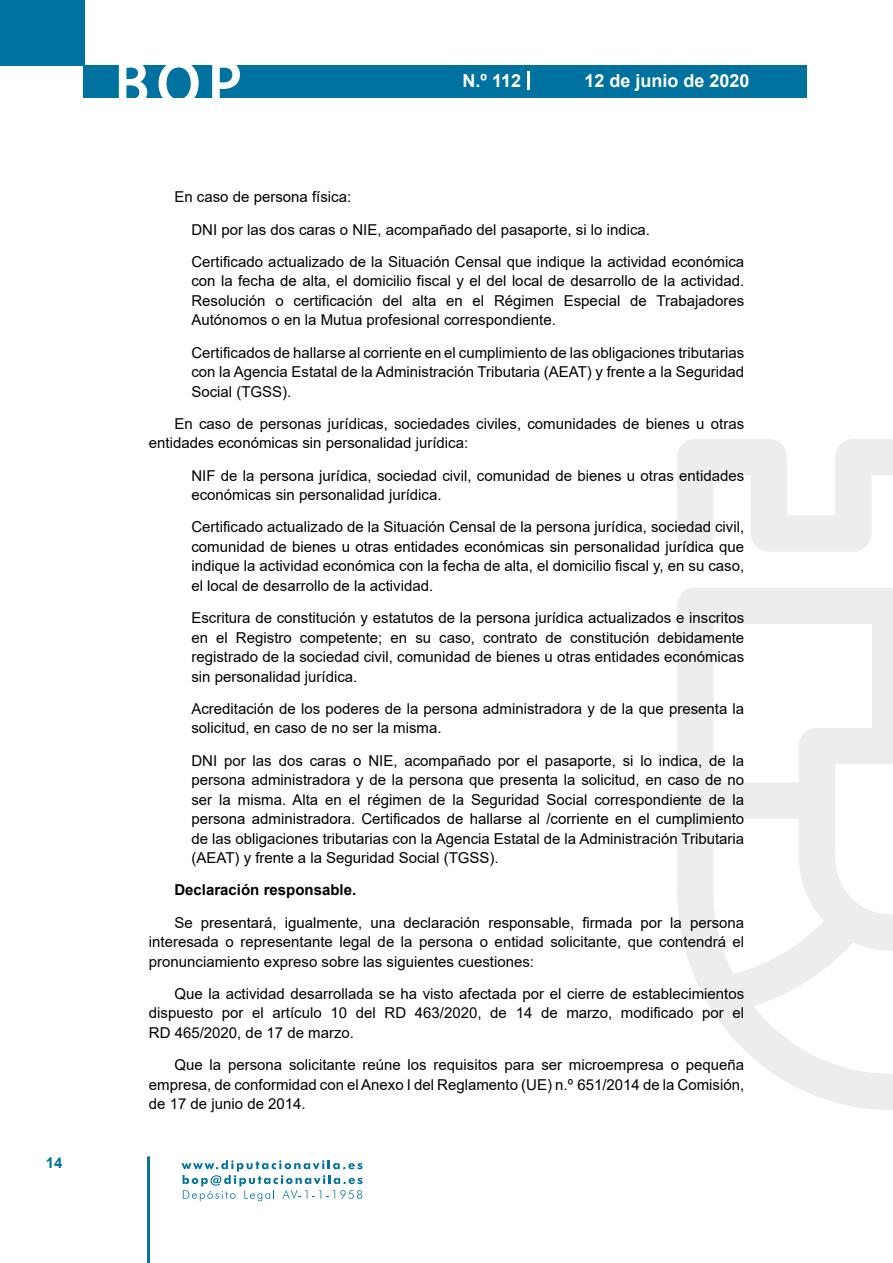
<style>
.page{position:relative;width:893px;height:1263px;background:#fff}
.page>*{position:absolute;margin:0;border:0;box-sizing:border-box;transform-origin:0 0}
.t1{font:500 61.5px "Avant Garde";color:#fff}
.t2{font:700 18px "Arial";color:#fff}
.t3{font:15px/19.5px "Arial";color:#000;text-align:justify}
.t4{font:700 15px "Arial";color:#000}
.t5{font:700 15px "Arial";color:#04739f}
</style>
<div class="page">
<div style="left:0;top:0;width:85px;height:65px;background:#00729f"></div>
<div style="left:84px;top:65px;width:723px;height:33px;background:#00729f"></div>
<svg style="left:118px;top:65px;width:30px;height:33px"></svg>
<svg style="left:158px;top:65px;width:41px;height:33px"></svg>
<svg style="left:212px;top:65px;width:28px;height:33px"></svg>
<svg style="left:182px;top:1160px;width:181px;height:41px"></svg>
<hr style="left:147px;top:1156px;width:3px;height:107px;background:#04739f">
<svg style="left:528px;top:71px;width:2px;height:19px"></svg>
<svg style="left:677px;top:439px;width:216px;height:671px"></svg>
<p class="t5" style="left:46px;top:1152px;width:18px">14</p>
<h1 class="t1" style="left:115px;top:46px;width:128px">BOP</h1>
<p class="t2" style="left:463px;top:68px;width:60px">N.º 112</p>
<p class="t2" style="left:584px;top:68px;width:167px">12 de junio de 2020</p>
<p class="t3" style="left:191px;top:181px;width:554px;line-height:32.2px;text-align:left;text-indent:-17px">En caso de persona física:<br>DNI por las dos caras o NIE, acompañado del pasaporte, si lo indica.<br>Certificado actualizado de la Situación Censal que indique la actividad económica</p>
<p class="t3" style="left:191px;top:271px;width:554px">con la fecha de alta, el domicilio fiscal y el del local de desarrollo de la actividad.<br>Resolución o certificación del alta en el Régimen Especial de Trabajadores Autónomos o en la Mutua profesional correspondiente.</p>
<p class="t3" style="left:191px;top:343px;width:554px">Certificados de hallarse al corriente en el cumplimiento de las obligaciones tributarias con la Agencia Estatal de la Administración Tributaria (AEAT) y frente a la Seguridad Social (TGSS).</p>
<p class="t3" style="left:149px;top:414px;width:597px;text-indent:26px">En caso de personas jurídicas, sociedades civiles, comunidades de bienes u otras entidades económicas sin personalidad jurídica:</p>
<p class="t3" style="left:191px;top:466px;width:554px">NIF de la persona jurídica, sociedad civil, comunidad de bienes u otras entidades económicas sin personalidad jurídica.</p>
<p class="t3" style="left:191px;top:517px;width:554px">Certificado actualizado de la Situación Censal de la persona jurídica, sociedad civil, comunidad de bienes u otras entidades económicas sin personalidad jurídica que indique la actividad económica con la fecha de alta, el domicilio fiscal y, en su caso, el local de desarrollo de la actividad.</p>
<p class="t3" style="left:191px;top:608px;width:554px">Escritura de constitución y estatutos de la persona jurídica actualizados e inscritos en el Registro competente; en su caso, contrato de constitución debidamente registrado de la sociedad civil, comunidad de bienes u otras entidades económicas sin personalidad jurídica.</p>
<p class="t3" style="left:191px;top:699px;width:554px">Acreditación de los poderes de la persona administradora y de la que presenta la solicitud, en caso de no ser la misma.</p>
<p class="t3" style="left:191px;top:751px;width:554px">DNI por las dos caras o NIE, acompañado por el pasaporte, si lo indica, de la persona administradora y de la persona que presenta la solicitud, en caso de no ser la misma. Alta en el régimen de la Seguridad Social correspondiente de la persona administradora. Certificados de hallarse al /corriente en el cumplimiento de las obligaciones tributarias con la Agencia Estatal de la Administración Tributaria (AEAT) y frente a la Seguridad Social (TGSS).</p>
<p class="t4" style="left:174px;top:880px;width:183px">Declaración responsable.</p>
<p class="t3" style="left:149px;top:913px;width:597px;text-indent:26px">Se presentará, igualmente, una declaración responsable, firmada por la persona interesada o representante legal de la persona o entidad solicitante, que contendrá el pronunciamiento expreso sobre las siguientes cuestiones:</p>
<p class="t3" style="left:149px;top:984px;width:597px;text-indent:26px">Que la actividad desarrollada se ha visto afectada por el cierre de establecimientos dispuesto por el artículo 10 del RD 463/2020, de 14 de marzo, modificado por el RD 465/2020, de 17 de marzo.</p>
<p class="t3" style="left:149px;top:1055px;width:597px;text-indent:26px">Que la persona solicitante reúne los requisitos para ser microempresa o pequeña empresa, de conformidad con el Anexo I del Reglamento (UE) n.º 651/2014 de la Comisión, de 17 de junio de 2014.</p>
</div>
